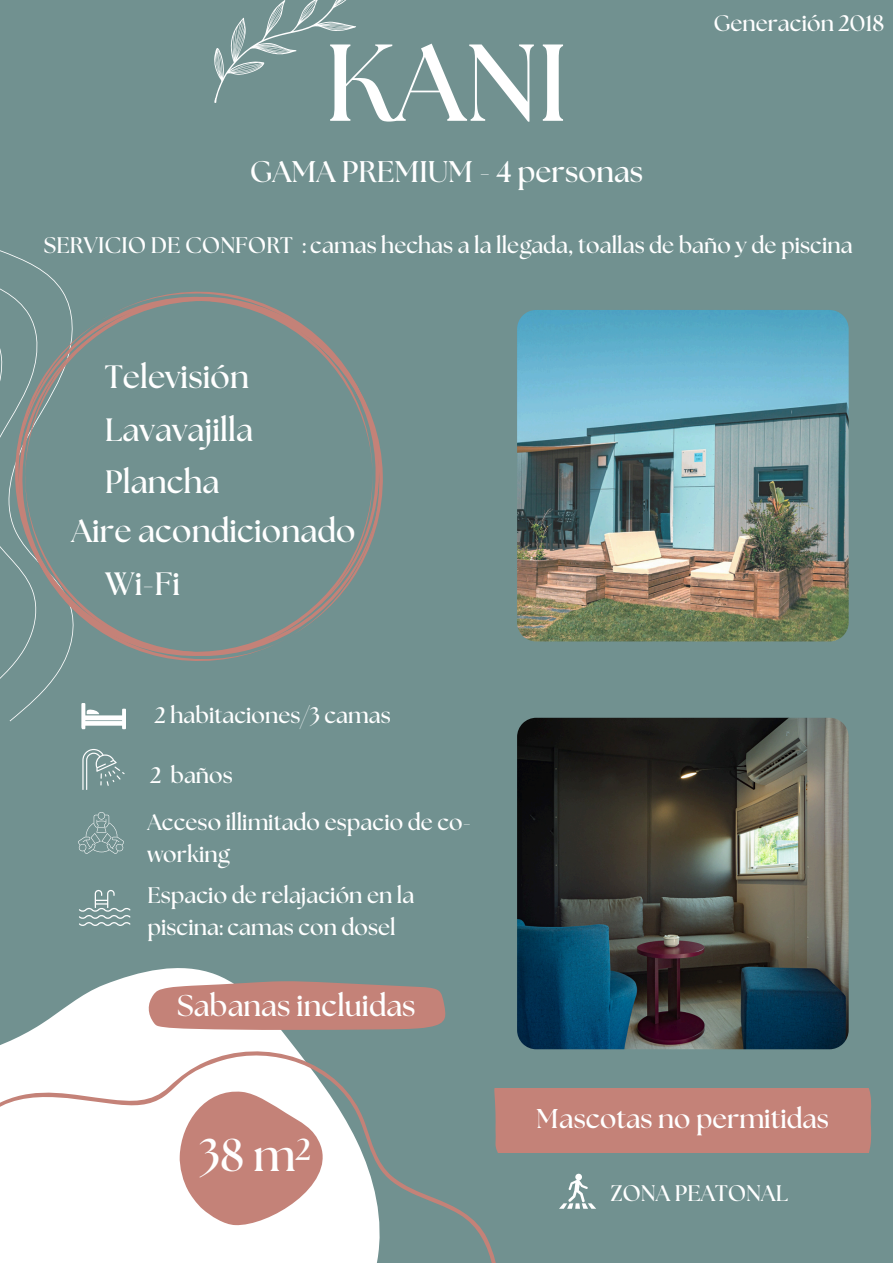
<style>
.page{position:relative;width:893px;height:1263px;background:#719190}
.page>*{position:absolute;margin:0;border:0;box-sizing:border-box;transform-origin:0 0}
.t1{font:700 109.05px "The Seasons";color:#fff}
.t2{font:700 45.83px "The Seasons";color:#fff}
.t3{font:700 32.25px "The Seasons";color:#fff}
.t4{font:700 30px "The Seasons";color:#fff}
.t5{font:700 29.85px "The Seasons";color:#fff}
.t6{font:700 27.15px "The Seasons";color:#fff}
.t7{font:700 22.5px/32.6px "The Seasons";color:#fff}
</style>
<div class="page">
<svg style="left:20px;top:968px;width:266px;height:68px;fill:#fff"></svg>
<svg style="left:0;top:1036px;width:504px;height:227px;fill:#fff"></svg>
<img style="left:517px;top:310px;width:331px;height:331px">
<img style="left:517px;top:718px;width:331px;height:331px">
<svg style="left:179px;top:1088px;width:156px;height:138px;background:#d7aca6"></svg>
<svg style="left:0;top:348px;width:13px;height:214px"></svg>
<svg style="left:17px;top:296px;width:366px;height:377px"></svg>
<svg style="left:214px;top:0;width:142px;height:103px"></svg>
<div style="left:494px;top:1088px;width:377px;height:64px;background:#c48278"></div>
<svg style="left:81px;top:703px;width:45px;height:26px"></svg>
<svg style="left:82px;top:749px;width:43px;height:41px"></svg>
<svg style="left:78px;top:812px;width:46px;height:41px"></svg>
<svg style="left:560px;top:1174px;width:36px;height:34px"></svg>
<svg style="left:79px;top:890px;width:51px;height:36px"></svg>
<svg style="left:147px;top:981px;width:298px;height:49px;background:#c28980"></svg>
<p class="t1" style="left:325px;top:34px;width:245px">KANI</p>
<p class="t5" style="left:250px;top:158px;width:395px">GAMA PREMIUM - 4 personas</p>
<p class="t7" style="left:713px;top:8px;width:172px">Generación 2018</p>
<p class="t7" style="left:44px;top:230px;width:810px">SERVICIO DE CONFORT : camas hechas a la llegada, toallas de baño y de piscina</p>
<h3 class="t3" style="left:105px;top:362px;width:146px">Televisión</h3>
<h3 class="t3" style="left:105px;top:415px;width:150px">Lavavajilla</h3>
<h3 class="t3" style="left:105px;top:467px;width:116px">Plancha</h3>
<h3 class="t3" style="left:71px;top:516px;width:286px">Aire acondicionado</h3>
<p class="t3" style="left:105px;top:569px;width:77px">Wi-Fi</p>
<h3 class="t7" style="left:154px;top:700px;width:238px">2 habitaciones/3 camas</h3>
<p class="t7" style="left:150px;top:760px;width:84px">2 baños</p>
<p class="t7" style="left:147px;top:807px;width:325px">Acceso illimitado espacio de co&shy;working</p>
<p class="t7" style="left:147px;top:880px;width:268px">Espacio de relajación en la piscina: camas con dosel</p>
<p class="t4" style="left:177px;top:992px;width:240px">Sabanas incluidas</p>
<p class="t2" style="left:199px;top:1134px;width:115px">38 m²</p>
<h1 class="t6" style="left:536px;top:1106px;width:294px">Mascotas no permitidas</h1>
<h3 class="t7" style="left:610px;top:1178px;width:179px">ZONA PEATONAL</h3>
</div>
